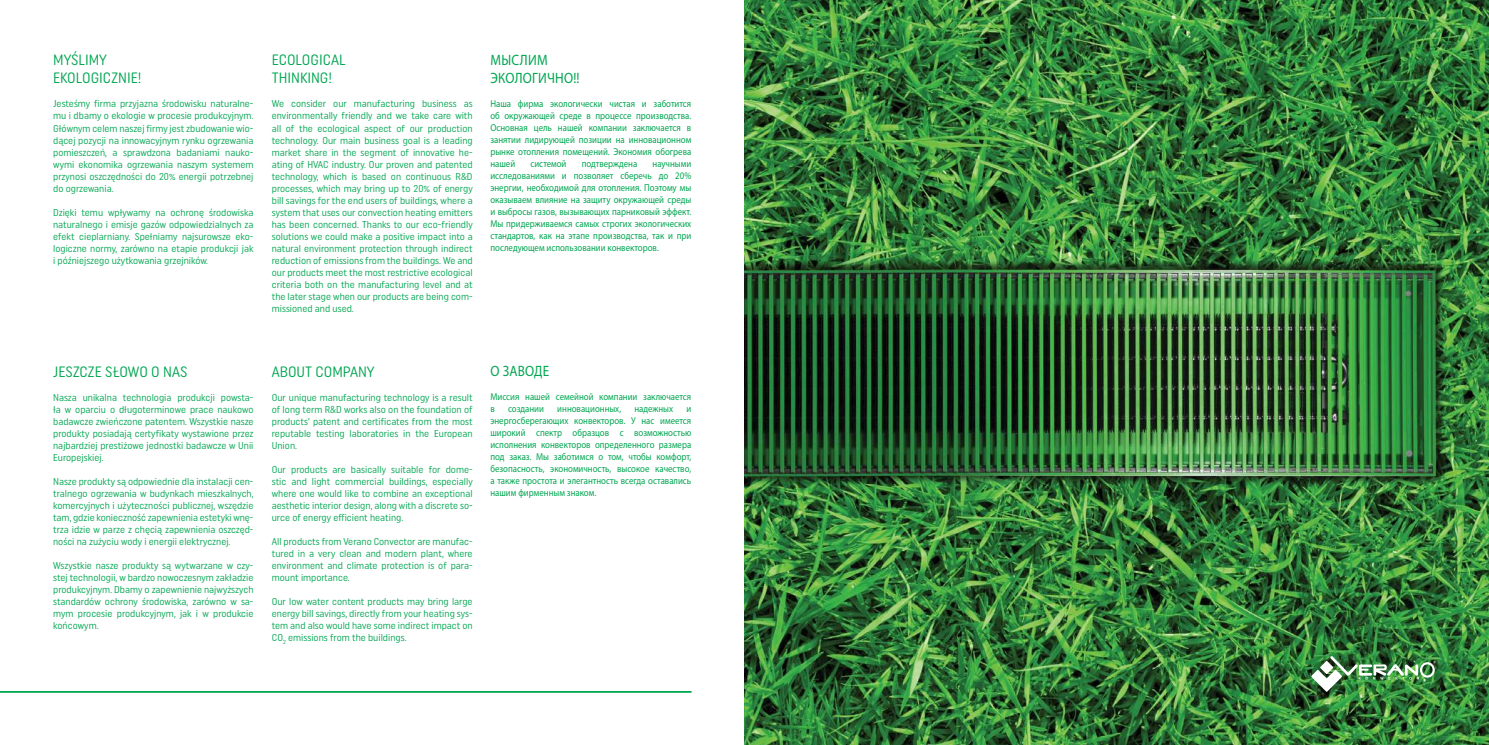
<style>
.page{position:relative;width:1489px;height:745px;background:#fff}
.page>*{position:absolute;margin:0;border:0;box-sizing:border-box;transform-origin:0 0}
.t1{font:15px/18px "Uniform Rounded Condensed";color:#00a651}
.t2{font:15px/18px "Myriad Pro";letter-spacing:.02em;color:#00a651;scale:.88 1}
.t3{font:10px/12px "Uniform Rounded Condensed";color:#00a651;text-align:justify}
.t4{font:10px/12px "Myriad Pro";color:#00a651;text-align:justify;scale:.88 1}
</style>
<div class="page">
<img style="left:744px;top:0;width:744px;height:744px">
<hr style="left:0;top:690px;width:691px;height:2px;background:#00a651">
<img style="left:1311px;top:655px;width:124px;height:36px">
<h1 class="t1" style="left:53px;top:51px;width:90px">MYŚLIMY<br>EKOLOGICZNIE!</h1>
<p class="t3" style="left:53px;top:98px;width:202px">Jesteśmy firma przyjazna środowisku naturalne&shy;mu i dbamy o ekologie w procesie produkcyjnym.<br>Głównym celem naszej firmy jest zbudowanie wio&shy;dącej pozycji na innowacyjnym rynku ogrzewania pomieszczeń, a sprawdzona badaniami nauko&shy;wymi ekonomika ogrzewania naszym systemem przynosi oszczędności do 20% energii potrzebnej do ogrzewania.</p>
<p class="t3" style="left:53px;top:206px;width:202px">Dzięki temu wpływamy na ochronę środowiska naturalnego i emisje gazów odpowiedzialnych za efekt cieplarniany. Spełniamy najsurowsze eko&shy;logiczne normy, zarówno na etapie produkcji jak i późniejszego użytkowania grzejników.</p>
<h1 class="t1" style="left:272px;top:51px;width:75px">ECOLOGICAL<br>THINKING!</h1>
<p class="t3" style="left:272px;top:98px;width:202px">We consider our manufacturing business as environmentally friendly and we take care with all of the ecological aspect of our production technology. Our main business goal is a leading market share in the segment of innovative he&shy;ating of HVAC industry. Our proven and patented technology, which is based on continuous R&amp;D processes, which may bring up to 20% of energy bill savings for the end users of buildings, where a system that uses our convection heating emitters has been concerned. Thanks to our eco-friendly solutions we could make a positive impact into a natural environment protection through indirect reduction of emissions from the buildings. We and our products meet the most restrictive ecological criteria both on the manufacturing level and at the later stage when our products are being com&shy;missioned and used.</p>
<h1 class="t2" style="left:490px;top:52px;width:102px">МЫСЛИМ<br>ЭКОЛОГИЧНО!!</h1>
<p class="t4" style="left:490px;top:98px;width:230px">Наша фирма экологически чистая и заботится об окружающей среде в процессе производства.<br>Основная цель нашей компании заключается в занятии лидирующей позиции на инновационном рынке отопления помещений. Экономия обогрева нашей</p>
<p class="t4" style="left:530px;top:158px;width:43px">системой</p>
<p class="t4" style="left:581px;top:158px;width:65px">подтверждена</p>
<p class="t4" style="left:490px;top:158px;width:230px;text-indent:162px">научными исследованиями и позволяет сберечь до 20% энергии, необходимой для отопления. Поэтому мы оказываем влияние на защиту окружающей среды и выбросы газов, вызывающих парниковый эффект.<br>Мы придерживаемся самых строгих экологических стандартов, как на этапе производства, так и при последующем использовании конвекторов.</p>
<h1 class="t1" style="left:53px;top:362px;width:136px">JESZCZE SŁOWO O NAS</h1>
<p class="t3" style="left:53px;top:390px;width:202px">Nasza unikalna technologia produkcji powsta&shy;ła w oparciu o długoterminowe prace naukowo badawcze zwieńczone patentem. Wszystkie nasze produkty posiadają certyfikaty wystawione przez najbardziej prestiżowe jednostki badawcze w Unii Europejskiej.</p>
<p class="t3" style="left:53px;top:474px;width:202px">Nasze produkty są odpowiednie dla instalacji cen&shy;tralnego ogrzewania w budynkach mieszkalnych, komercyjnych i użyteczności publicznej, wszędzie tam, gdzie konieczność zapewnienia estetyki wnę&shy;trza idzie w parze z chęcią zapewnienia oszczęd&shy;ności na zużyciu wody i energii elektrycznej.</p>
<p class="t3" style="left:53px;top:558px;width:202px">Wszystkie nasze produkty są wytwarzane w czy&shy;stej technologii, w bardzo nowoczesnym zakładzie produkcyjnym. Dbamy o zapewnienie najwyższych standardów ochrony środowiska, zarówno w sa&shy;mym procesie produkcyjnym, jak i w produkcie końcowym.</p>
<h1 class="t1" style="left:272px;top:362px;width:104px">ABOUT COMPANY</h1>
<p class="t3" style="left:272px;top:390px;width:202px">Our unique manufacturing technology is a result of long term R&amp;D works also on the foundation of products’ patent and certificates from the most reputable testing laboratories in the European Union.</p>
<p class="t3" style="left:272px;top:462px;width:202px">Our products are basically suitable for dome&shy;stic and light commercial buildings, especially where one would like to combine an exceptional aesthetic interior design, along with a discrete so&shy;urce of energy efficient heating.</p>
<p class="t3" style="left:272px;top:534px;width:202px">All products from Verano Convector are manufac&shy;tured in a very clean and modern plant, where environment and climate protection is of para&shy;mount importance.</p>
<p class="t3" style="left:272px;top:594px;width:202px">Our low water content products may bring large energy bill savings, directly from your heating sys&shy;tem and also would have some indirect impact on CO<sub>2</sub> emissions from the buildings.</p>
<h1 class="t2" style="left:490px;top:362px;width:68px">О ЗАВОДЕ</h1>
<p class="t4" style="left:490px;top:391px;width:230px">Миссия нашей семейной компании заключается в</p>
<p class="t4" style="left:508px;top:403px;width:42px">создании</p>
<p class="t4" style="left:557px;top:403px;width:74px">инновационных,</p>
<p class="t4" style="left:634px;top:403px;width:45px">надежных</p>
<p class="t4" style="left:490px;top:403px;width:230px;text-indent:196px">и энергосберегающих конвекторов. У нас имеется широкий спектр образцов с возможностью исполнения конвекторов определенного размера под заказ. Мы заботимся о том, чтобы комфорт, безопасность, экономичность, высокое качество, а также простота и элегантность всегда оставались нашим фирменным знаком.</p>
</div>
